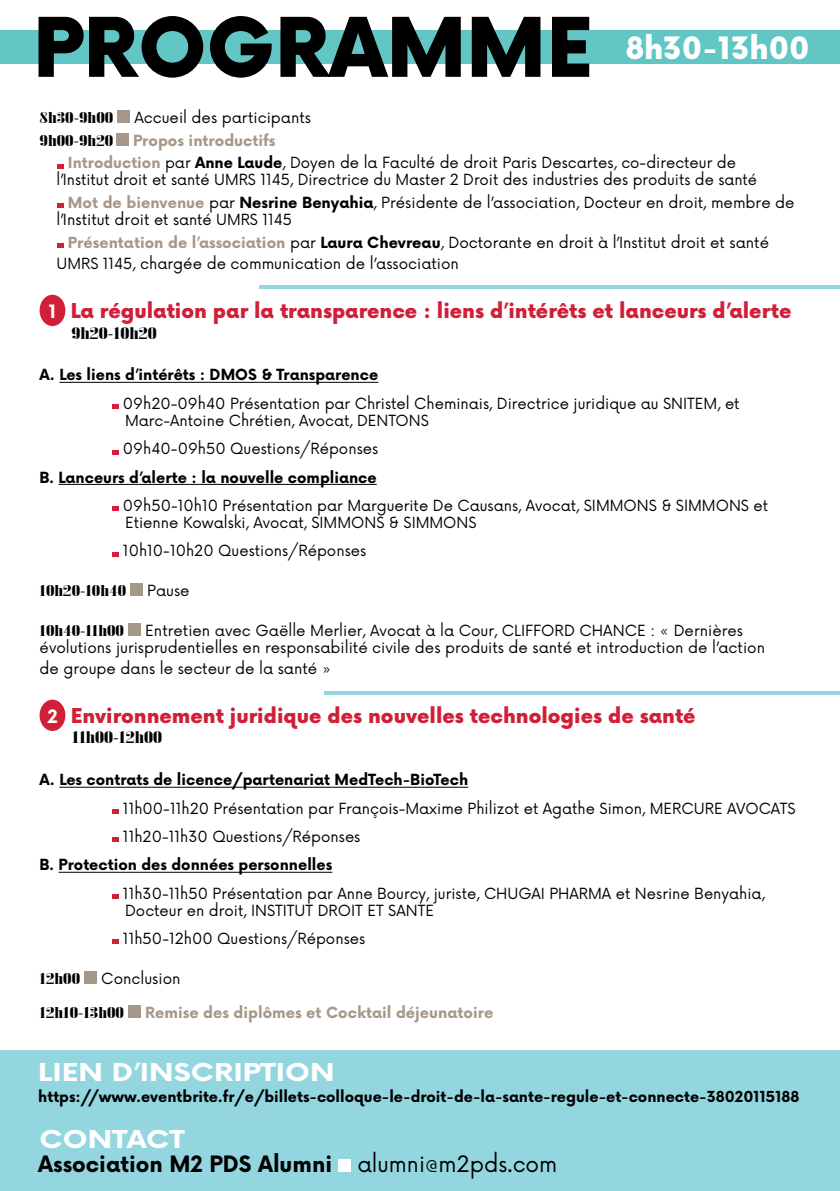
<style>
.page{position:relative;width:840px;height:1191px;background:#fff}
.page>*{position:absolute;margin:0;border:0;box-sizing:border-box;transform-origin:0 0}
.t1{font:900 80px "Now";color:#000}
.t2{font:900 30px "Now";color:#fff}
.t3{font:700 24px "Now";color:#fff;scale:1.2 1}
.t4{font:700 22px "Now";color:#000}
.t5{font:900 20px "Now";color:#d11f38}
.t6{font:700 18px "Now";color:#fff}
.t7{font:16px "Onyx";color:#000;scale:2 1}
.t8{font:15px/17px "Now";color:#000}
.t9{font:700 15px "Now";color:#000}
.t10{font:700 15px "Now";color:#a69888}
.t11{font:15px "Onyx";color:#000;scale:2 1}
.t12{font:700 14.8px "Now";color:#000}
.s1{font-weight:700;color:#a69888}
.s2{font-weight:700}
.s3{font-weight:400}
</style>
<div class="page">
<hr style="left:324px;top:691px;width:515px;height:4px;background:#93d6df">
<hr style="left:259px;top:285px;width:580px;height:4px;background:#93d6df">
<div style="left:0;top:1051px;width:839px;height:140px;background:#93d6df"></div>
<div style="left:0;top:30px;width:839px;height:34px;background:#61c6c4"></div>
<div style="left:338px;top:1159px;width:12px;height:12px;background:#fff"></div>
<hr style="left:59px;top:382px;width:319px;height:1px;background:#000">
<hr style="left:59px;top:484px;width:317px;height:1px;background:#000">
<hr style="left:59px;top:786px;width:409px;height:1px;background:#000">
<hr style="left:59px;top:871px;width:273px;height:1px;background:#000">
<div style="left:118px;top:111px;width:12px;height:12px;background:#a69888"></div>
<div style="left:116px;top:134px;width:12px;height:12px;background:#a69888"></div>
<svg style="left:57px;top:164px;width:6px;height:4px"></svg>
<svg style="left:57px;top:204px;width:6px;height:4px"></svg>
<svg style="left:57px;top:243px;width:6px;height:5px"></svg>
<div style="left:40px;top:295px;width:25px;height:31px;background:#d11f38;border-radius:50%"></div>
<svg style="left:112px;top:404px;width:6px;height:5px"></svg>
<svg style="left:112px;top:450px;width:6px;height:4px"></svg>
<svg style="left:112px;top:506px;width:6px;height:5px"></svg>
<svg style="left:112px;top:552px;width:6px;height:4px"></svg>
<div style="left:130px;top:584px;width:13px;height:12px;background:#a69888"></div>
<div style="left:128px;top:623px;width:13px;height:12px;background:#a69888"></div>
<div style="left:40px;top:699px;width:25px;height:32px;background:#d11f38;border-radius:50%"></div>
<svg style="left:112px;top:809px;width:6px;height:4px"></svg>
<svg style="left:112px;top:838px;width:6px;height:4px"></svg>
<svg style="left:112px;top:894px;width:6px;height:4px"></svg>
<svg style="left:112px;top:940px;width:6px;height:4px"></svg>
<div style="left:85px;top:971px;width:12px;height:12px;background:#a69888"></div>
<div style="left:128px;top:1005px;width:13px;height:12px;background:#a69888"></div>
<p class="t1" style="left:33px;top:-10px;width:560px">PROGRAMME</p>
<p class="t2" style="left:625px;top:27px;width:185px">8h30-13h00</p>
<p class="t11" style="left:40px;top:109px;width:38px">8h30-9h00</p>
<p class="t8" style="left:134px;top:108px;width:178px">Accueil des participants</p>
<p class="t11" style="left:40px;top:132px;width:38px">9h00-9h20</p>
<p class="t10" style="left:133px;top:129px;width:144px">Propos introductifs</p>
<p class="t8" style="left:57px;top:153px;width:701px;text-indent:11px"><span class="s1">Introduction</span> par <span class="s2">Anne Laude</span>, Doyen de la Faculté de droit Paris Descartes, co-directeur de l’Institut droit et santé UMRS 1145, Directrice du Master 2 Droit des industries des produits de santé</p>
<p class="t8" style="left:57px;top:193px;width:739px;text-indent:11px"><span class="s1">Mot de bienvenue</span> par <span class="s2">Nesrine Benyahia</span>, Présidente de l’association, Docteur en droit, membre de l’Institut droit et santé UMRS 1145</p>
<p class="t8" style="left:57px;top:231px;width:713px;line-height:21px;text-indent:11px"><span class="s1">Présentation de l’association</span> par <span class="s2">Laura Chevreau</span>, Doctorante en droit à l’Institut droit et santé<br>UMRS 1145, chargée de communication de l’association</p>
<p class="t6" style="left:49px;top:298px;width:9px">1</p>
<p class="t5" style="left:71px;top:296px;width:721px">La régulation par la transparence : liens d’intérêts et lanceurs d’alerte</p>
<p class="t7" style="left:71px;top:323px;width:44px">9h20-10h20</p>
<p class="t9" style="left:40px;top:364px;width:340px">A. Les liens d’intérêts : DMOS &amp; Transparence</p>
<p class="t8" style="left:123px;top:394px;width:618px">09h20-09h40 Présentation par Christel Cheminais, Directrice juridique au SNITEM, et<br>Marc-Antoine Chrétien, Avocat, DENTONS</p>
<p class="t8" style="left:123px;top:439px;width:257px">09h40-09h50 Questions/Réponses</p>
<p class="t9" style="left:40px;top:466px;width:338px">B. Lanceurs d’alerte : la nouvelle compliance</p>
<p class="t8" style="left:123px;top:496px;width:646px">09h50-10h10 Présentation par Marguerite De Causans, Avocat, SIMMONS &amp; SIMMONS et<br>Etienne Kowalski, Avocat, SIMMONS &amp; SIMMONS</p>
<p class="t8" style="left:123px;top:541px;width:245px">10h10-10h20 Questions/Réponses</p>
<p class="t11" style="left:40px;top:582px;width:45px">10h20-10h40</p>
<p class="t8" style="left:147px;top:581px;width:44px">Pause</p>
<p class="t11" style="left:40px;top:621px;width:44px">10h40-11h00</p>
<p class="t8" style="left:40px;top:620px;width:726px;text-indent:105px">Entretien avec Gaëlle Merlier, Avocat à la Cour, CLIFFORD CHANCE : « Dernières évolutions jurisprudentielles en responsabilité civile des produits de santé et introduction de l’action</p>
<p class="t8" style="left:40px;top:658px;width:293px">de groupe dans le secteur de la santé »</p>
<p class="t6" style="left:47px;top:702px;width:12px">2</p>
<p class="t5" style="left:71px;top:701px;width:626px">Environnement juridique des nouvelles technologies de santé</p>
<p class="t7" style="left:72px;top:728px;width:47px">11h00-12h00</p>
<p class="t9" style="left:40px;top:768px;width:430px">A. Les contrats de licence/partenariat MedTech-BioTech</p>
<p class="t8" style="left:123px;top:798px;width:673px">11h00-11h20 Présentation par François-Maxime Philizot et Agathe Simon, MERCURE AVOCATS</p>
<p class="t8" style="left:123px;top:827px;width:239px">11h20-11h30 Questions/Réponses</p>
<p class="t9" style="left:40px;top:853px;width:294px">B. Protection des données personnelles</p>
<p class="t8" style="left:123px;top:883px;width:643px">11h30-11h50 Présentation par Anne Bourcy, juriste, CHUGAI PHARMA et Nesrine Benyahia,<br>Docteur en droit, INSTITUT DROIT ET SANTE</p>
<p class="t8" style="left:123px;top:929px;width:244px">11h50-12h00 Questions/Réponses</p>
<p class="t11" style="left:40px;top:969px;width:22px">12h00</p>
<p class="t8" style="left:101px;top:968px;width:81px">Conclusion</p>
<p class="t11" style="left:40px;top:1003px;width:44px">12h10-13h00</p>
<p class="t10" style="left:145px;top:1001px;width:349px">Remise des diplômes et Cocktail déjeunatoire</p>
<p class="t3" style="left:38px;top:1054px;width:248px">LIEN D’INSCRIPTION</p>
<p class="t12" style="left:38px;top:1085px;width:762px">https://www.eventbrite.fr/e/billets-colloque-le-droit-de-la-sante-regule-et-connecte-38020115188</p>
<p class="t3" style="left:40px;top:1121px;width:122px">CONTACT</p>
<p class="t4" style="left:38px;top:1147px;width:520px">Association M2 PDS Alumni <span class="s3">alumni@m2pds.com</span></p>
</div>
